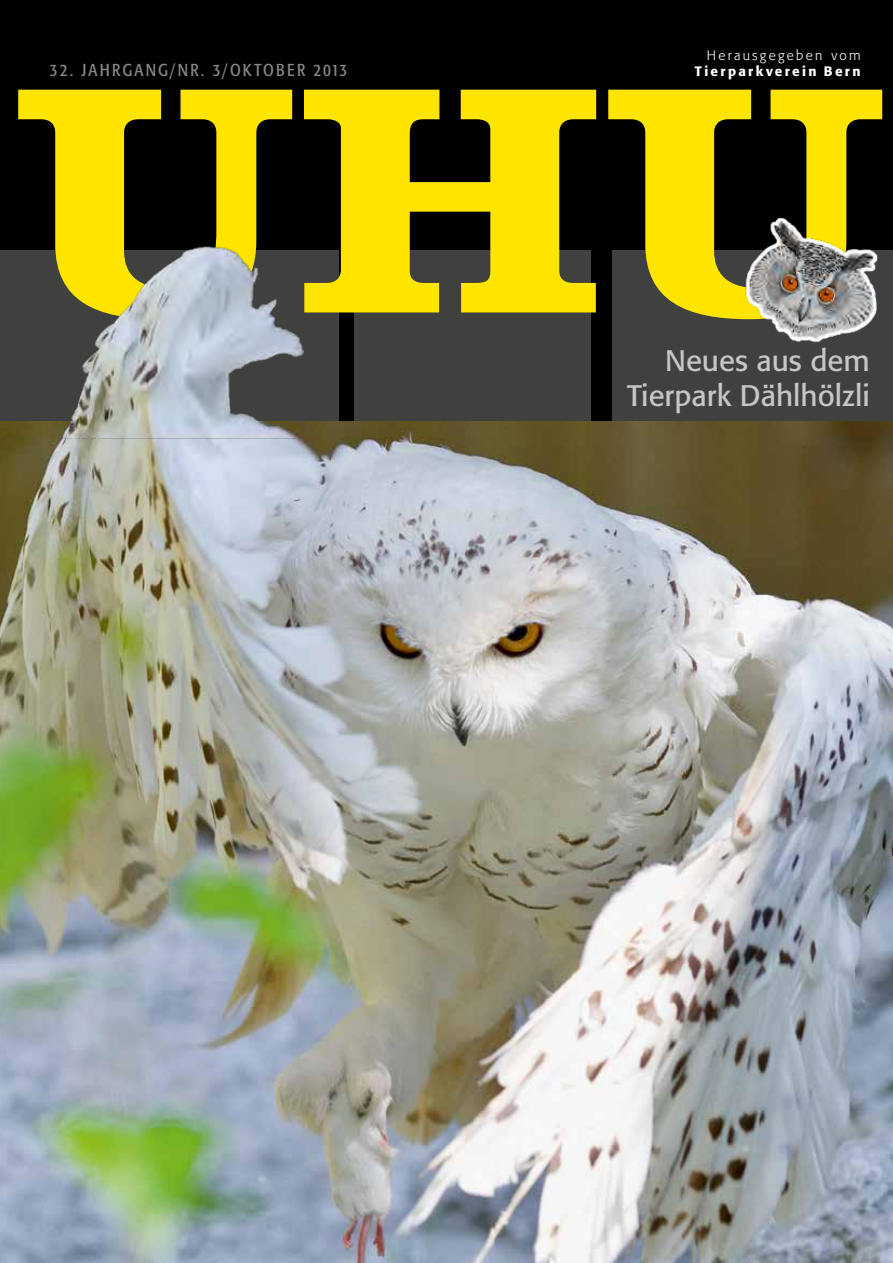
<style>
.page{position:relative;width:893px;height:1263px;background:#000}
.page>*{position:absolute;margin:0;border:0;box-sizing:border-box;transform-origin:0 0}
.t1{font:700 336px "Clarendon";color:#fde500;scale:1.09 1}
.t2{font:29.4px/35.2px "Formata";color:#c5c6c6;text-align:right}
.t3{font:condensed 17.1px "Formata";letter-spacing:.125em;color:#868786}
.t4{font:500 13.5px "Formata";letter-spacing:.17em;color:#fff}
.t5{font:300 13.5px "Formata";letter-spacing:.165em;color:#fff}
</style>
<div class="page">
<img style="left:0;top:218px;width:893px;height:1045px">
<p class="t3" style="left:50px;top:60px;width:299px">32. JAHRGANG/NR. 3/OKTOBER 2013</p>
<p class="t5" style="left:707px;top:47px;width:155px">Herausgegeben vom</p>
<p class="t4" style="left:695px;top:63px;width:167px">Tierparkverein Bern</p>
<h1 class="t1" style="left:13px;top:-3px;width:804px">UHU</h1>
<p class="t2" style="left:627px;top:343px;width:244px">Neues aus dem<br>Tierpark Dählhölzli</p>
</div>
